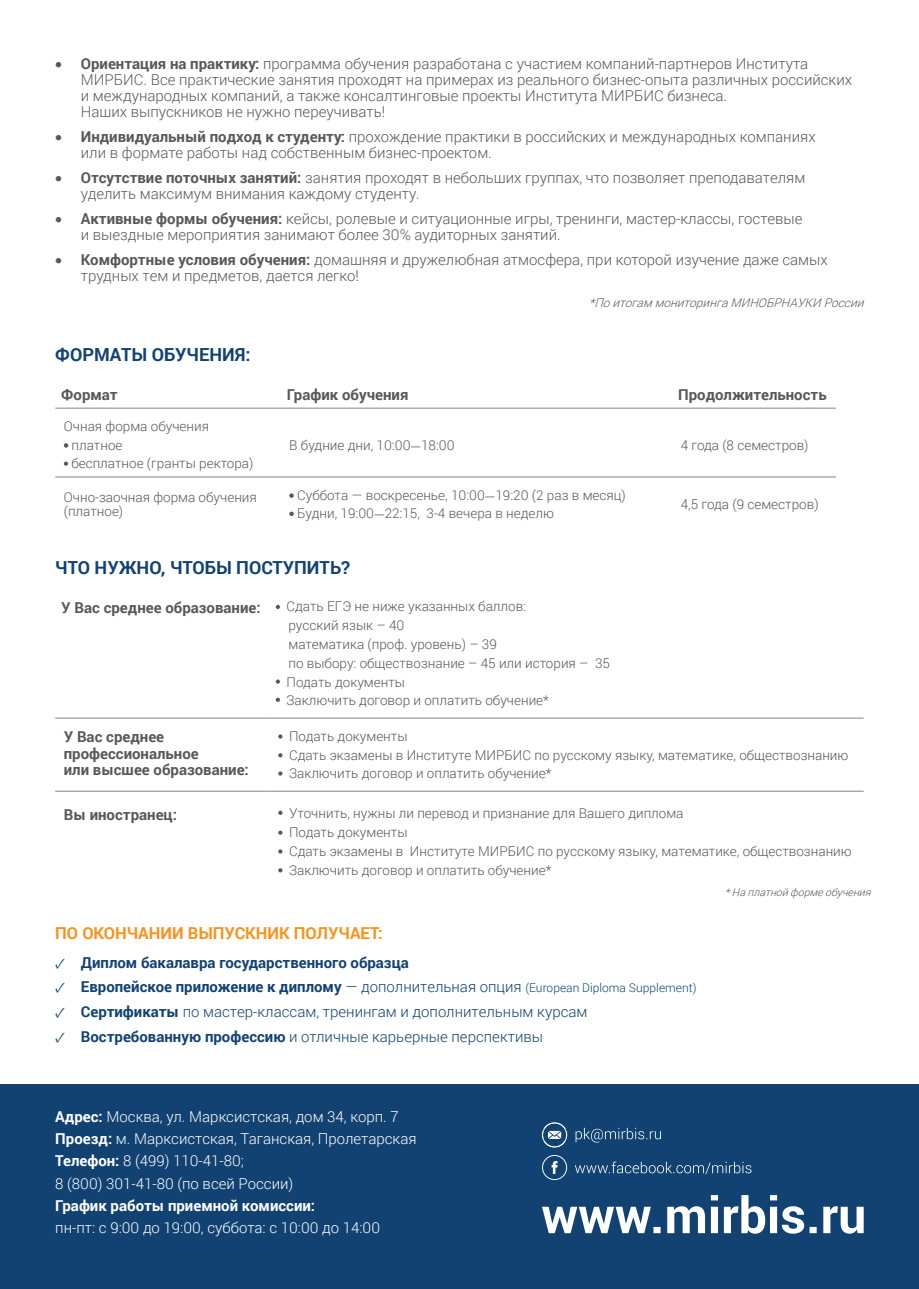
<style>
.page{position:relative;width:919px;height:1289px;background:#fff}
.page>*{position:absolute;margin:0;border:0;box-sizing:border-box;transform-origin:0 0}
.t1{font:700 18px "Roboto";color:#124271}
.t2{font:700 16.5px "Roboto";color:#f7931d}
.List_Paragraph{font:300 15px/16.2px "Roboto";color:#57585a}
.t3{font:300 15px "Roboto";color:#fff}
.List_Paragraph-2{font:700 15px/16.2px "Roboto";color:#57585a}
.t4{font:700 15px "Roboto";color:#124271}
.t5{font:300 15px "Roboto";color:#124271}
.t6{font:700 15px "Roboto";color:#fff}
.t7{font:300 13.5px "Roboto";color:#57585a}
.List_Paragraph-3{font:italic 300 12px "Roboto";color:#57585a}
.List_Paragraph-4{font:italic 300 10.5px "Roboto";color:#57585a}
.s1{font-weight:700}
.s2{font-family:"Minion Pro";font-weight:400}
.s3{font-weight:300}
.s4{font-weight:300;font-size:12px}
</style>
<div class="page">
<hr style="left:55px;top:408px;width:226px;height:1px;background:#808285">
<hr style="left:281px;top:408px;width:391px;height:1px;background:#808285">
<hr style="left:672px;top:408px;width:164px;height:1px;background:#808285">
<hr style="left:55px;top:476px;width:226px;height:1px;background:#808285">
<hr style="left:281px;top:476px;width:391px;height:1px;background:#808285">
<hr style="left:672px;top:476px;width:164px;height:1px;background:#808285">
<svg style="left:64px;top:443px;width:4px;height:4px"></svg>
<svg style="left:64px;top:461px;width:4px;height:5px"></svg>
<svg style="left:289px;top:493px;width:5px;height:5px"></svg>
<svg style="left:289px;top:511px;width:5px;height:5px"></svg>
<hr style="left:55px;top:718px;width:215px;height:1px;background:#808285">
<hr style="left:270px;top:718px;width:593px;height:1px;background:#808285">
<hr style="left:55px;top:791px;width:215px;height:1px;background:#808285">
<hr style="left:270px;top:791px;width:593px;height:1px;background:#808285">
<svg style="left:276px;top:605px;width:4px;height:4px"></svg>
<svg style="left:276px;top:679px;width:4px;height:4px"></svg>
<svg style="left:276px;top:697px;width:4px;height:5px"></svg>
<svg style="left:278px;top:734px;width:4px;height:4px"></svg>
<svg style="left:278px;top:753px;width:4px;height:4px"></svg>
<svg style="left:278px;top:771px;width:4px;height:4px"></svg>
<svg style="left:278px;top:810px;width:4px;height:5px"></svg>
<svg style="left:278px;top:830px;width:4px;height:4px"></svg>
<svg style="left:278px;top:849px;width:4px;height:4px"></svg>
<svg style="left:278px;top:868px;width:4px;height:4px"></svg>
<div style="left:0;top:1083px;width:918px;height:205px;background:#124271"></div>
<svg style="left:542px;top:1195px;width:321px;height:38px"></svg>
<svg style="left:575px;top:1161px;width:176px;height:13px"></svg>
<svg style="left:575px;top:1127px;width:86px;height:15px"></svg>
<svg style="left:542px;top:1122px;width:25px;height:25px"></svg>
<svg style="left:542px;top:1155px;width:25px;height:24px"></svg>
<p class="List_Paragraph" style="left:55px;top:56px;width:754px">• <span class="s1">Ориентация на практику:</span> программа обучения разработана с участием компаний-партнеров Института</p>
<p class="List_Paragraph" style="left:81px;top:72px;width:772px">МИРБИС. Все практические занятия проходят на примерах из реального бизнес-опыта различных российских и международных компаний, а также консалтинговые проекты Института МИРБИС бизнеса.</p>
<p class="List_Paragraph" style="left:81px;top:104px;width:306px">Наших выпускников не нужно переучивать!</p>
<p class="List_Paragraph" style="left:55px;top:129px;width:761px">• <span class="s1">Индивидуальный подход к студенту:</span> прохождение практики в российских и международных компаниях</p>
<p class="List_Paragraph" style="left:81px;top:145px;width:412px">или в формате работы над собственным бизнес-проектом.</p>
<p class="List_Paragraph" style="left:55px;top:170px;width:751px">• <span class="s1">Отсутствие поточных занятий:</span> занятия проходят в небольших группах, что позволяет преподавателям</p>
<p class="List_Paragraph" style="left:81px;top:186px;width:340px">уделить максимум внимания каждому студенту.</p>
<p class="List_Paragraph" style="left:55px;top:211px;width:748px">• <span class="s1">Активные формы обучения:</span> кейсы, ролевые и ситуационные игры, тренинги, мастер-классы, гостевые</p>
<p class="List_Paragraph" style="left:81px;top:227px;width:481px">и выездные мероприятия занимают более 30% аудиторных занятий.</p>
<p class="List_Paragraph" style="left:81px;top:252px;width:748px;text-indent:-26px">• <span class="s1">Комфортные условия обучения:</span> домашняя и дружелюбная атмосфера, при которой изучение даже самых трудных тем и предметов, дается легко!</p>
<p class="List_Paragraph-3" style="left:589px;top:296px;width:279px">*Поитогам мониторингаМИНОБРНАУКИ России</p>
<p class="t1" style="left:55px;top:344px;width:197px">ФОРМАТЫ ОБУЧЕНИЯ:</p>
<p class="List_Paragraph-2" style="left:61px;top:386px;width:58px">Формат</p>
<p class="List_Paragraph-2" style="left:287px;top:386px;width:123px">График обучения</p>
<p class="List_Paragraph-2" style="left:678px;top:386px;width:150px">Продолжительность</p>
<p class="t7" style="left:64px;top:418px;width:147px">Очная форма обучения</p>
<p class="t7" style="left:72px;top:437px;width:52px">платное</p>
<p class="t7" style="left:71px;top:456px;width:184px">бесплатное (гранты ректора)</p>
<p class="t7" style="left:289px;top:437px;width:167px">В будние дни, 10:00<span class="s2">-</span>18:00</p>
<p class="t7" style="left:680px;top:437px;width:129px">4 года (8 семестров)</p>
<p class="t7" style="left:64px;top:489px;width:194px">Очно-заочная форма обучения</p>
<p class="t7" style="left:64px;top:504px;width:61px">(платное)</p>
<p class="t7" style="left:297px;top:487px;width:330px">Суббота — воскресенье, 10:00<span class="s2">-</span>19:20 (2 раз в месяц)</p>
<p class="t7" style="left:297px;top:506px;width:258px">Будни, 19:00<span class="s2">-</span>22:15, 3-4 вечера в неделю</p>
<p class="t7" style="left:680px;top:496px;width:139px">4,5 года (9 семестров)</p>
<p class="t1" style="left:55px;top:557px;width:296px">ЧТО НУЖНО, ЧТОБЫ ПОСТУПИТЬ?</p>
<p class="List_Paragraph-2" style="left:61px;top:599px;width:201px">У Вас среднее образование:</p>
<p class="t7" style="left:286px;top:598px;width:241px">Сдать ЕГЭ не ниже указанных баллов:</p>
<p class="t7" style="left:288px;top:617px;width:117px">русский язык – 40</p>
<p class="t7" style="left:288px;top:636px;width:210px">математика (проф. уровень) – 39</p>
<p class="t7" style="left:288px;top:655px;width:323px">по выбору: oбществознание – 45 или история – 35</p>
<p class="t7" style="left:286px;top:674px;width:120px">Подать документы</p>
<p class="t7" style="left:286px;top:693px;width:264px">Заключить договор и оплатить обучение*</p>
<p class="List_Paragraph-2" style="left:64px;top:728px;width:136px">У Вас среднее профессиональное</p>
<p class="List_Paragraph-2" style="left:64px;top:761px;width:186px">или высшее образование:</p>
<p class="t7" style="left:289px;top:728px;width:120px">Подать документы</p>
<p class="t7" style="left:289px;top:747px;width:561px">Сдать экзамены в Институте МИРБИС по русскому языку, математике, обществознанию</p>
<p class="t7" style="left:289px;top:766px;width:264px">Заключить договор и оплатить обучение*</p>
<p class="List_Paragraph-2" style="left:64px;top:806px;width:115px">Вы иностранец:</p>
<p class="t7" style="left:289px;top:805px;width:396px">Уточнить, нужны ли перевод и признание для Вашего диплома</p>
<p class="t7" style="left:289px;top:824px;width:120px">Подать документы</p>
<p class="t7" style="left:289px;top:843px;width:564px">Сдать экзамены в Институте МИРБИС по русскому языку, математике, обществознанию</p>
<p class="t7" style="left:289px;top:862px;width:264px">Заключить договор и оплатить обучение*</p>
<p class="List_Paragraph-4" style="left:725px;top:886px;width:150px">*Наплатнойформеобучения</p>
<p class="t2" style="left:55px;top:923px;width:329px">ПО ОКОНЧАНИИ ВЫПУСКНИК ПОЛУЧАЕТ:</p>
<p class="t4" style="left:55px;top:953px;width:355px"><span class="s2">✓</span> Диплом бакалавра государственного образца</p>
<p class="t4" style="left:55px;top:978px;width:642px"><span class="s2">✓</span> Европейское приложение к диплому <span class="s3">— дополнительная опция</span> <span class="s4">(European Diploma Supplement)</span></p>
<p class="t5" style="left:55px;top:1003px;width:533px"><span class="s2">✓</span> <span class="s1">Сертификаты</span> по мастер-классам, тренингам и дополнительным курсам</p>
<p class="t5" style="left:55px;top:1027px;width:489px"><span class="s2">✓</span> <span class="s1">Востребованную профессию</span> и отличные карьерные перспективы</p>
<p class="t3" style="left:55px;top:1107px;width:345px"><span class="s1">Адрес:</span> Москва, ул. Марксистская, дом 34, корп. 7</p>
<p class="t3" style="left:55px;top:1130px;width:363px"><span class="s1">Проезд:</span> м. Марксистская, Таганская, Пролетарская</p>
<p class="t3" style="left:55px;top:1152px;width:190px"><span class="s1">Телефон:</span> 8 (499) 110-41-80;</p>
<p class="t3" style="left:55px;top:1174px;width:239px">8 (800) 301-41-80 (по всей России)</p>
<p class="t6" style="left:55px;top:1196px;width:261px">График работы приемной комиссии:</p>
<p class="t3" style="left:55px;top:1219px;width:326px">пн-пт: с 9:00 до 19:00, суббота: с 10:00 до 14:00</p>
</div>
